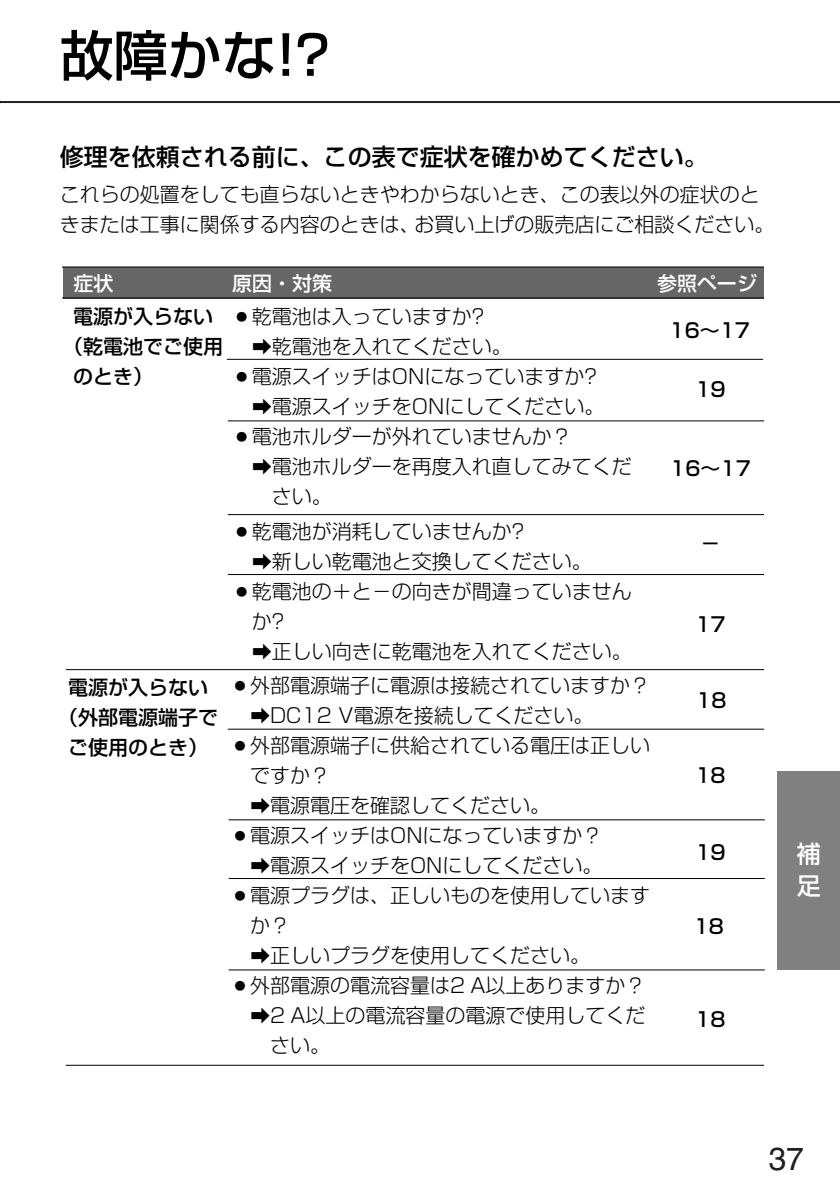
<style>
.page{position:relative;width:840px;height:1190px;background:#fff}
.page>*{position:absolute;margin:0;border:0;box-sizing:border-box;transform-origin:0 0}
.t1{font:500 54px "Shin Go";color:#000}
.t2{font:32px "Helvetica";color:#231f20}
.t3{font:500 24px "Shin Go";color:#000}
.t4{font:500 24px/32px "Shin Go";color:#fff}
.t5{font:300 20px/30px "Shin Go";color:#000}
.t6{font:500 20px/30px "Shin Go";color:#000;text-align:center}
.t7{font:500 20px "Shin Go";color:#fff}
</style>
<div class="page">
<hr style="left:1px;top:101px;width:839px;height:2px;background:#231f20">
<div style="left:778px;top:771px;width:62px;height:198px;background:#808080"></div>
<div style="left:63px;top:267px;width:701px;height:32px;background:#666"></div>
<hr style="left:62px;top:267px;width:702px;height:1px;background:#000">
<hr style="left:62px;top:297px;width:702px;height:1px;background:#000">
<hr style="left:66px;top:669px;width:698px;height:1px;background:#000">
<hr style="left:228px;top:574px;width:536px;height:1px;background:#000">
<hr style="left:228px;top:420px;width:536px;height:1px;background:#000">
<hr style="left:228px;top:514px;width:536px;height:1px;background:#000">
<hr style="left:227px;top:359px;width:536px;height:1px;background:#000">
<hr style="left:228px;top:729px;width:536px;height:1px;background:#000">
<hr style="left:229px;top:819px;width:536px;height:1px;background:#000">
<hr style="left:229px;top:878px;width:536px;height:1px;background:#000">
<hr style="left:229px;top:969px;width:536px;height:1px;background:#000">
<hr style="left:66px;top:1065px;width:698px;height:1px;background:#000">
<h1 class="t1" style="left:60px;top:35px;width:271px">故障かな!?</h1>
<p class="t3" style="left:60px;top:148px;width:649px">修理を依頼される前に、この表で症状を確かめてください。</p>
<p class="t5" style="left:60px;top:182px;width:716px">これらの処置をしても直らないときやわからないとき、この表以外の症状のときまたは工事に関係する内容のときは、お買い上げの販売店にご相談ください。</p>
<p class="t7" style="left:73px;top:276px;width:41px">症状</p>
<p class="t7" style="left:232px;top:276px;width:101px">原因・対策</p>
<p class="t7" style="left:657px;top:276px;width:101px">参照ページ</p>
<p class="t6" style="left:73px;top:303px;width:142px">電源が入らない</p>
<p class="t6" style="left:63px;top:333px;width:162px">（乾電池でご使用</p>
<p class="t6" style="left:73px;top:363px;width:82px">のとき）</p>
<p class="t5" style="left:272px;top:304px;width:241px;text-indent:-40px">○乾電池は入っていますか?<br>乾電池を入れてください。</p>
<p class="t5" style="left:272px;top:364px;width:334px;text-indent:-40px">○電源スイッチはONになっていますか?電源スイッチをONにしてください。</p>
<p class="t5" style="left:272px;top:424px;width:361px;text-indent:-40px">○電池ホルダーが外れていませんか？<br>電池ホルダーを再度入れ直してみてください。</p>
<p class="t5" style="left:272px;top:519px;width:321px;text-indent:-40px">○乾電池が消耗していませんか?<br>新しい乾電池と交換してください。</p>
<p class="t5" style="left:252px;top:579px;width:381px;text-indent:-20px">○乾電池の＋と－の向きが間違っていませんか?</p>
<p class="t5" style="left:272px;top:639px;width:361px">正しい向きに乾電池を入れてください。</p>
<p class="t6" style="left:670px;top:318px;width:82px">16～17</p>
<p class="t6" style="left:695px;top:377px;width:32px">19</p>
<p class="t6" style="left:670px;top:456px;width:82px">16～17</p>
<p class="t6" style="left:701px;top:531px;width:21px">－</p>
<p class="t6" style="left:695px;top:611px;width:32px">17</p>
<p class="t6" style="left:58px;top:674px;width:161px">電源が入らない（外部電源端子でご使用のとき）</p>
<p class="t5" style="left:270px;top:673px;width:382px;text-indent:-40px">○外部電源端子に電源は接続されていますか？<br>DC12 V電源を接続してください。</p>
<p class="t5" style="left:230px;top:733px;width:421px">○外部電源端子に供給されている電圧は正しい</p>
<p class="t5" style="left:250px;top:763px;width:81px">ですか？</p>
<p class="t5" style="left:270px;top:793px;width:281px">電源電圧を確認してください。</p>
<p class="t5" style="left:230px;top:823px;width:374px;text-align:right">○電源スイッチはONになっていますか？電源スイッチをONにしてください。</p>
<p class="t5" style="left:230px;top:883px;width:421px">○電源プラグは、正しいものを使用しています</p>
<p class="t5" style="left:250px;top:913px;width:41px">か？</p>
<p class="t5" style="left:270px;top:943px;width:321px">正しいプラグを使用してください。</p>
<p class="t5" style="left:270px;top:973px;width:377px;text-align:justify;text-indent:-40px">○外部電源の電流容量は2 A以上ありますか？2 A以上の電流容量の電源で使用してください。</p>
<p class="t6" style="left:696px;top:688px;width:32px">18</p>
<p class="t6" style="left:695px;top:763px;width:32px">18</p>
<p class="t6" style="left:695px;top:840px;width:32px">19</p>
<p class="t6" style="left:694px;top:914px;width:32px">18</p>
<p class="t6" style="left:695px;top:1007px;width:32px">18</p>
<p class="t4" style="left:797px;top:841px;width:25px">補足</p>
<h2 class="t2" style="left:768px;top:1147px;width:37px">37</h2>
</div>
